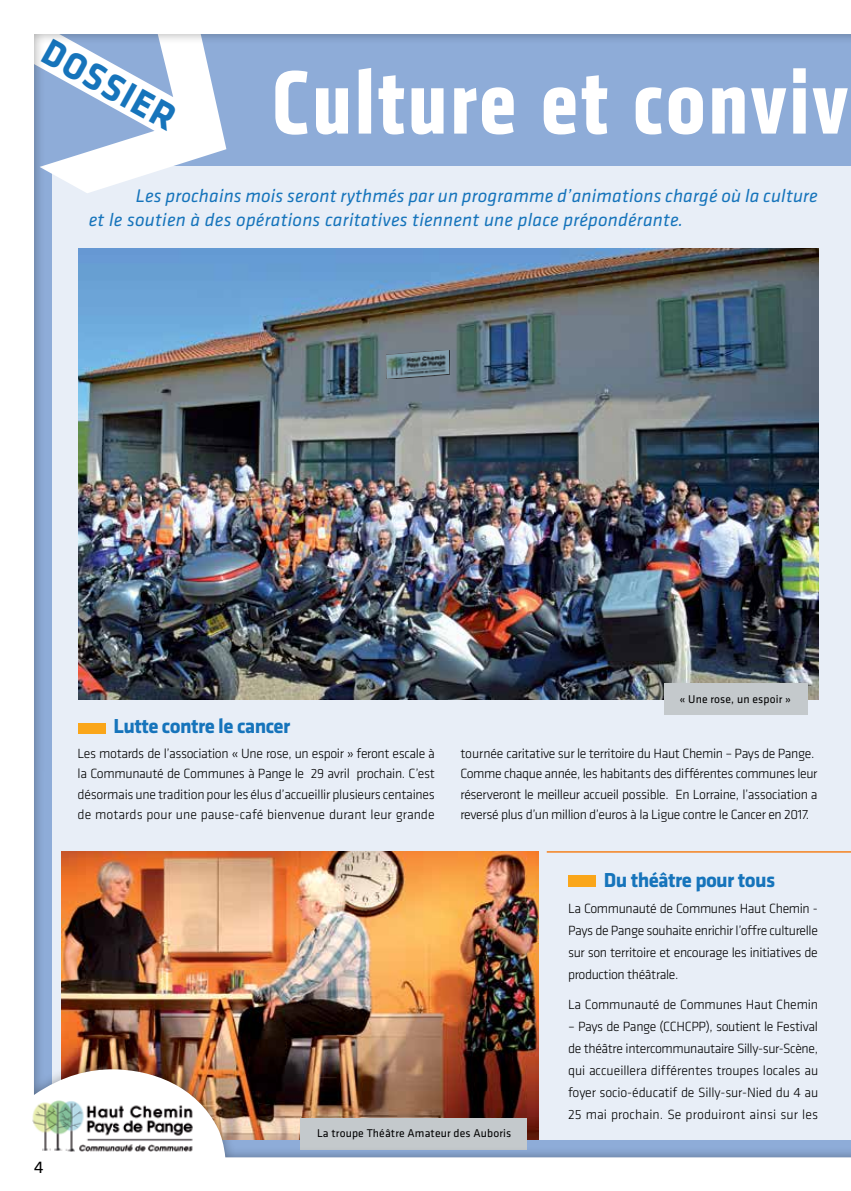
<style>
.page{position:relative;width:851px;height:1191px;background:#fff}
.page>*{position:absolute;margin:0;border:0;box-sizing:border-box;transform-origin:0 0}
.t1{font:93px "Klavika CH Bold Cond TF";letter-spacing:.035em;color:#fff}
.t2{font:700 38.55px "Klavika";color:#1674bb;scale:.95 1}
.t3{font:700 21px "Klavika";letter-spacing:-.03em;color:#1674bb}
.t4{font:italic 18.9px/23.2px "Klavika";letter-spacing:.01em;color:#1674bb}
.t5{font:17.4px "Klavika";color:#000}
.t6{font:300 13.8px/21.9px "Klavika";letter-spacing:-.025em;color:#000;text-align:justify}
.t7{font:11.7px "Klavika";letter-spacing:.01em;color:#000}
</style>
<div class="page">
<img style="left:34px;top:34px;width:816px;height:1124px">
<img style="left:32px;top:1100px;width:161px;height:53px">
<h2 class="t2" style="left:58px;top:25px;width:156px;rotate:29deg">DOSSIER</h2>
<h1 class="t1" style="left:272px;top:42px;width:577px">Culture et conviv</h1>
<h3 class="t4" style="left:89px;top:184px;width:730px;text-indent:47px">Les prochains mois seront rythmés par un programme d’animations chargé où la culture et le soutien à des opérations caritatives tiennent une place prépondérante.</h3>
<p class="t7" style="left:679px;top:691px;width:113px">« Une rose, un espoir »</p>
<h3 class="t3" style="left:113px;top:711px;width:178px">Lutte contre le cancer</h3>
<p class="t6" style="left:78px;top:743px;width:359px;line-height:20.4px">Les motards de l’association « Une rose, un espoir » feront escale à la Communauté de Communes à Pange le 29 avril prochain. C’est désormais une tradition pour les élus d’accueillir plusieurs centaines de motards pour une pause-café bienvenue durant leur grande</p>
<p class="t6" style="left:460px;top:743px;width:359px;line-height:20.4px;text-align:left">tournée caritative sur le territoire du Haut Chemin – Pays de Pange.<br>Comme chaque année, les habitants des différentes communes leur réserveront le meilleur accueil possible. En Lorraine, l’association a reversé plus d’un million d’euros à la Ligue contre le Cancer en 2017.</p>
<p class="t5" style="left:34px;top:1155px;width:11px">4</p>
<p class="t7" style="left:317px;top:1125px;width:195px">La troupe Théâtre Amateur des Auboris</p>
<h3 class="t3" style="left:603px;top:865px;width:173px">Du théâtre pour tous</h3>
<p class="t6" style="left:568px;top:897px;width:251px">La Communauté de Communes Haut Chemin - Pays de Pange souhaite enrichir l’offre culturelle sur son territoire et encourage les initiatives de production théâtrale.</p>
<p class="t6" style="left:568px;top:993px;width:251px">La Communauté de Communes Haut Chemin</p>
<p class="t6" style="left:568px;top:1015px;width:252px">– Pays de Pange (CCHCPP), soutient le Festival de théâtre intercommunautaire Silly-sur-Scène, qui accueillera différentes troupes locales au foyer socio-éducatif de Silly-sur-Nied du 4 au 25 mai prochain. Se produiront ainsi sur les</p>
</div>
